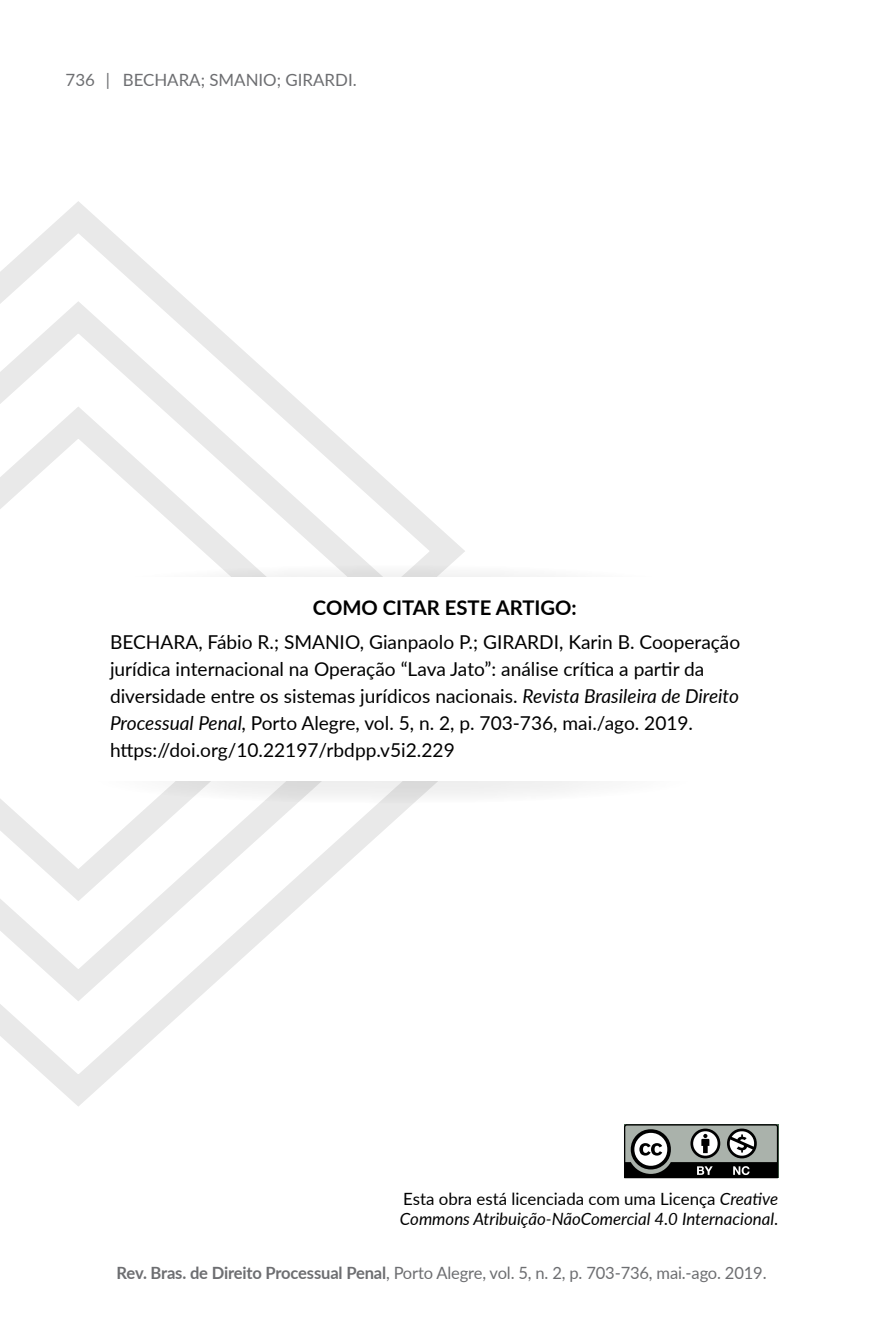
<style>
.page{position:relative;width:893px;height:1340px;background:#fff}
.page>*{position:absolute;margin:0;border:0;box-sizing:border-box;transform-origin:0 0}
.t1{font:700 20.25px "Lato";color:#000}
.t2{font:19.12px/27px "Lato";color:#000}
.t3{font:16.88px "Lato";letter-spacing:-.01em;color:#6d6e71}
.t4{font:italic 16.88px/20.2px "Lato";color:#000}
.s1{font-style:italic}
.s2{font-style:normal}
.s3{font-weight:700}
</style>
<div class="page">
<svg style="left:0;top:201px;width:171px;height:84px"></svg>
<svg style="left:0;top:285px;width:287px;height:105px"></svg>
<svg style="left:0;top:390px;width:465px;height:716px"></svg>
<svg style="left:90px;top:564px;width:606px;height:47px"></svg>
<svg style="left:90px;top:756px;width:606px;height:47px;fill:#f4f4f4"></svg>
<div style="left:88px;top:577px;width:625px;height:203px;background:#fff"></div>
<svg style="left:624px;top:1124px;width:155px;height:54px"></svg>
<p class="t3" style="left:66px;top:67px;width:80px">736 | Bechara</p>
<p class="t3" style="left:201px;top:67px;width:31px">; Smanio</p>
<p class="t3" style="left:277px;top:67px;width:19px">; Girardi</p>
<p class="t3" style="left:353px;top:67px;width:5px">.</p>
<p class="t1" style="left:313px;top:593px;width:31px">COMO</p>
<p class="t1" style="left:383px;top:593px;width:75px">CITAR ESTE</p>
<p class="t1" style="left:496px;top:593px;width:83px">ARTIGO:</p>
<p class="t2" style="left:110px;top:627px;width:632px">BECHARA, Fábio R.; SMANIO, Gianpaolo P.; GIRARDI, Karin B. Cooperação jurídica internacional na Operação “Lava Jato”: análise crítica a partir da diversidade entre os sistemas jurídicos nacionais. <span class="s1">Revista Brasileira de Direito Processual Penal,</span> Porto Alegre, vol. 5, n. 2, p. 703-736, mai./ago. 2019. https://doi.org/10.22197/rbdpp.v5i2.229</p>
<p class="t4" style="left:400px;top:1187px;width:380px"><span class="s2">Esta obra está licenciada com uma Licença</span> Creative<br>Commons Atribuição-NãoComercial 4.0 Internacional<span class="s2">.</span></p>
<p class="t3" style="left:117px;top:1260px;width:651px"><span class="s3">Rev. Bras. de Direito Processual Penal</span>, Porto Alegre, vol. 5, n. 2, p. 703-736, mai.-ago. 2019.</p>
</div>
